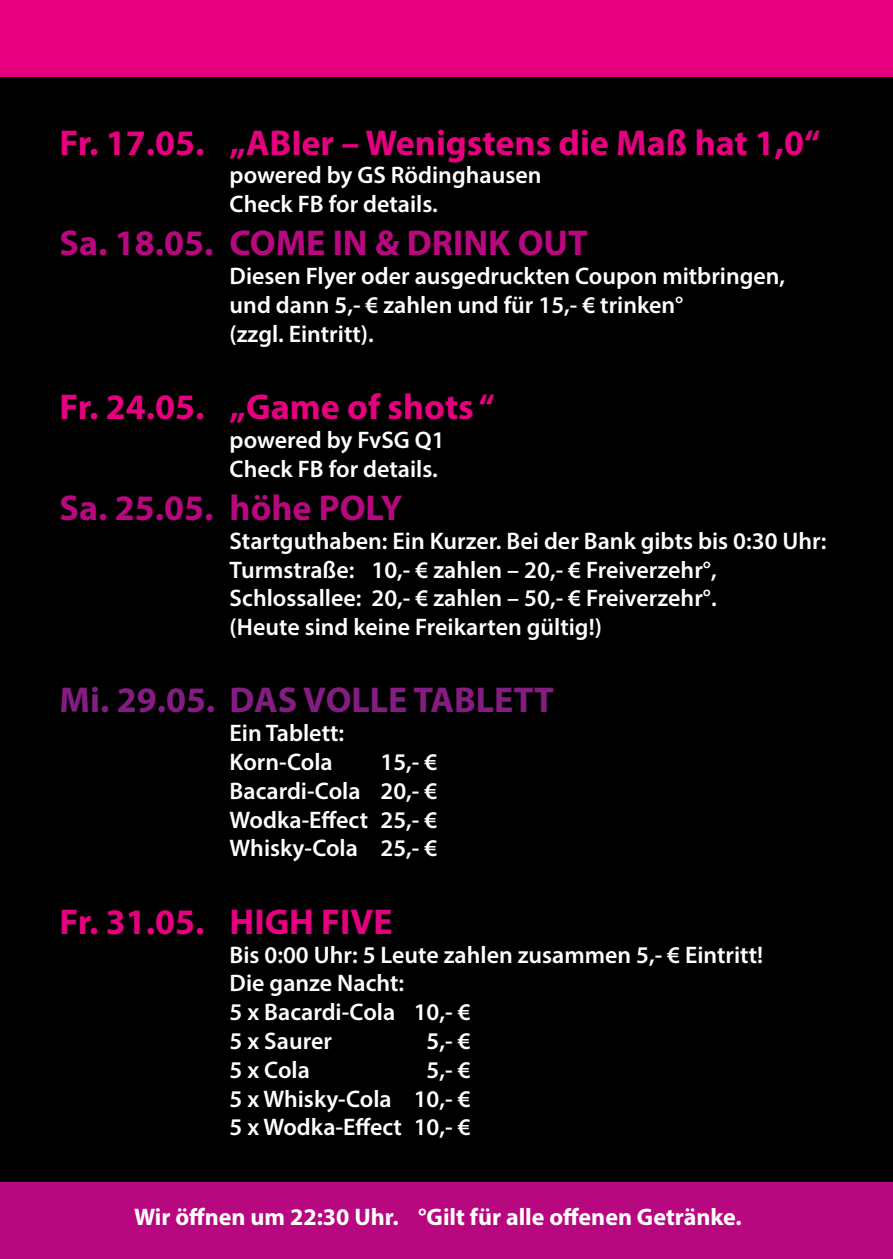
<style>
.page{position:relative;width:893px;height:1259px;background:#000}
.page>*{position:absolute;margin:0;border:0;box-sizing:border-box;transform-origin:0 0}
.t1{font:700 36px "Myriad Pro";color:#e6007f}
.t2{font:700 36px "Myriad Pro";color:#b7087f}
.t3{font:700 36px "Myriad Pro";color:#841d81}
.t4{font:600 24px/28.8px "Myriad Pro";color:#fff}
.t5{font:700 24px "Myriad Pro";color:#fff}
</style>
<div class="page">
<div style="left:0;top:1182px;width:893px;height:77px;background:#b7087f"></div>
<div style="left:0;top:0;width:893px;height:77px;background:#e6007f"></div>
<h1 class="t1" style="left:60px;top:119px;width:763px">Fr. 17.05. „ABIer – Wenigstens die Maß hat 1,0“</h1>
<p class="t4" style="left:230px;top:160px;width:313px">powered by GS Rödinghausen<br>Check FB for details.</p>
<h1 class="t2" style="left:60px;top:220px;width:530px">Sa. 18.05. COME IN &amp; DRINK OUT</h1>
<p class="t4" style="left:230px;top:261px;width:557px">Diesen Flyer oder ausgedruckten Coupon mitbringen, und dann 5,- € zahlen und für 15,- € trinken°<br>(zzgl. Eintritt).</p>
<h1 class="t1" style="left:60px;top:383px;width:437px">Fr. 24.05. „Game of shots “</h1>
<p class="t4" style="left:230px;top:425px;width:216px">powered by FvSG Q1<br>Check FB for details.</p>
<h1 class="t2" style="left:60px;top:484px;width:344px">Sa. 25.05. höhe POLY</h1>
<p class="t4" style="left:230px;top:526px;width:598px">Startguthaben: Ein Kurzer. Bei der Bank gibts bis 0:30 Uhr:<br>Turmstraße: 10,- € zahlen – 20,- € Freiverzehr°, Schlossallee: 20,- € zahlen – 50,- € Freiverzehr°.<br>(Heute sind keine Freikarten gültig!)</p>
<h1 class="t3" style="left:60px;top:677px;width:496px">Mi. 29.05. DAS VOLLE TABLETT</h1>
<p class="t4" style="left:230px;top:718px;width:116px">Ein Tablett:<br>Korn-Cola</p>
<p class="t4" style="left:230px;top:747px;width:209px;text-align:justify;text-indent:151px">15,- € Bacardi-Cola 20,- € Wodka-Effect 25,- € Whisky-Cola 25,- €</p>
<h1 class="t1" style="left:60px;top:898px;width:335px">Fr. 31.05. HIGH FIVE</h1>
<p class="t4" style="left:230px;top:939px;width:535px">Bis 0:00 Uhr: 5 Leute zahlen zusammen 5,- € Eintritt!<br>Die ganze Nacht:<br>5 x Bacardi-Cola 10,- €<br>5 x Saurer</p>
<p class="t4" style="left:427px;top:1026px;width:45px">5,- €</p>
<p class="t4" style="left:230px;top:1054px;width:82px">5 x Cola</p>
<p class="t4" style="left:230px;top:1054px;width:242px;text-align:justify;text-indent:197px">5,- € 5 x Whisky-Cola 10,- € 5 x Wodka-Effect 10,- €</p>
<p class="t5" style="left:134px;top:1201px;width:609px">Wir öffnen um 22:30 Uhr. °Gilt für alle offenen Getränke.</p>
</div>
